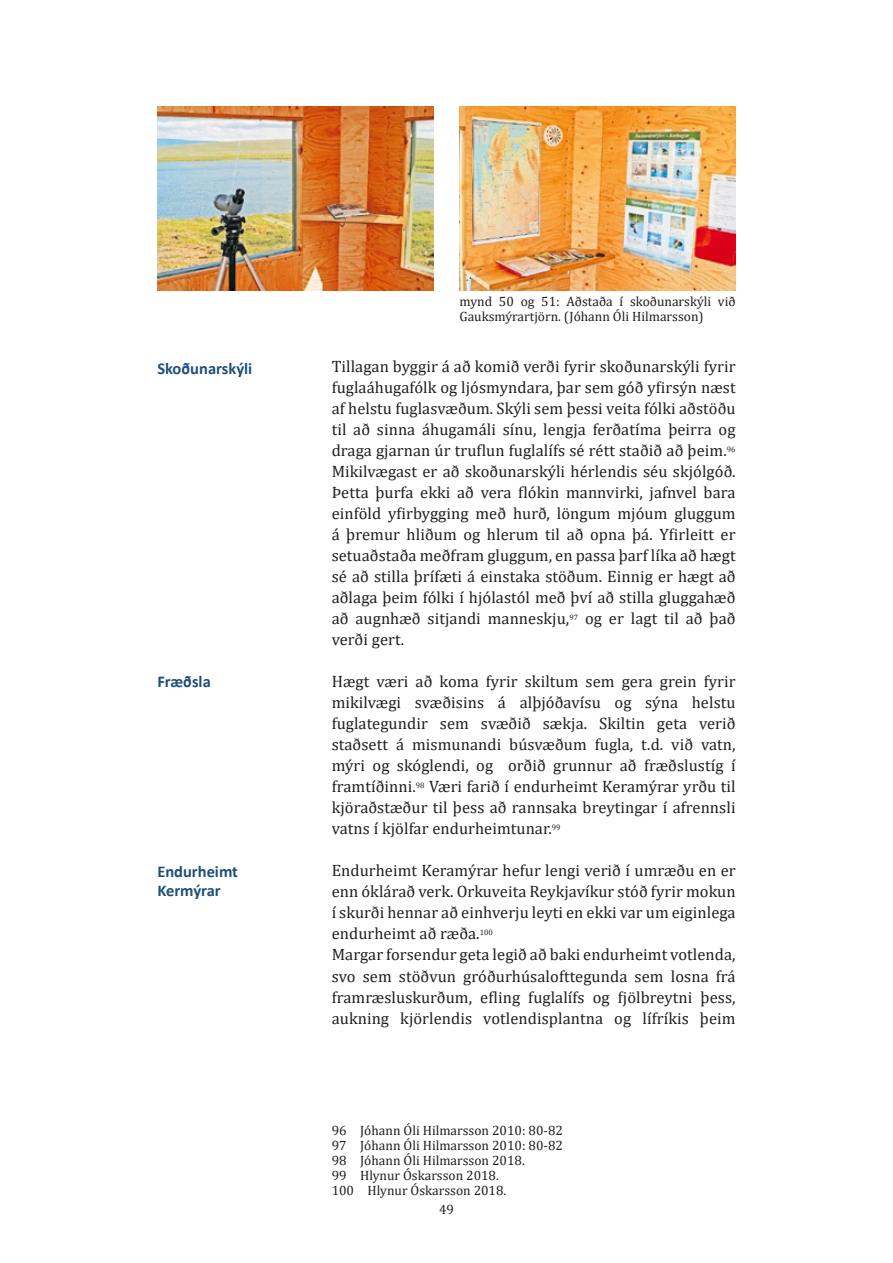
<style>
.page{position:relative;width:893px;height:1263px;background:#fff}
.page>*{position:absolute;margin:0;border:0;box-sizing:border-box;transform-origin:0 0}
.t1{font:16.5px/21px "Cambria";letter-spacing:.005em;color:#231f20;text-align:justify}
.header2vinstri{font:700 16.5px/19.5px "Calibri";color:#1f4e79}
.Paragraph_Style_1{font:13.5px/15px "Cambria";color:#231f20}
</style>
<div class="page">
<img style="left:157px;top:106px;width:277px;height:185px">
<img style="left:459px;top:106px;width:277px;height:185px">
<p class="header2vinstri" style="left:157px;top:358px;width:96px">Skoðunarskýli</p>
<p class="header2vinstri" style="left:157px;top:672px;width:55px">Fræðsla</p>
<p class="header2vinstri" style="left:157px;top:861px;width:82px">Endurheimt<br>Kermýrar</p>
<p class="Paragraph_Style_1" style="left:459px;top:293px;width:278px">mynd 50 og 51: Aðstaða í skoðunarskýli við<br>Gauksmýrartjörn. (Jóhann Óli Hilmarsson)</p>
<p class="t1" style="left:332px;top:356px;width:405px">Tillagan byggir á að komið verði fyrir skoðunarskýli fyrir fuglaáhugafólk og ljósmyndara, þar sem góð yfirsýn næst af helstu fuglasvæðum. Skýli sem þessi veita fólki aðstöðu til að sinna áhugamáli sínu, lengja ferðatíma þeirra og draga gjarnan úr truflun fuglalífs sé rétt staðið að þeim.<sup>96<br></sup>Mikilvægast er að skoðunarskýli hérlendis séu skjólgóð.<br>Þetta þurfa ekki að vera flókin mannvirki, jafnvel bara einföld yfirbygging með hurð, löngum mjóum gluggum á þremur hliðum og hlerum til að opna þá. Yfirleitt er setuaðstaða meðfram gluggum, en passa þarf líka að hægt sé að stilla þrífæti á einstaka stöðum. Einnig er hægt að aðlaga þeim fólki í hjólastól með því að stilla gluggahæð að augnhæð sitjandi manneskju,<sup>97</sup> og er lagt til að það verði gert.</p>
<p class="t1" style="left:332px;top:671px;width:405px">Hægt væri að koma fyrir skiltum sem gera grein fyrir mikilvægi svæðisins á alþjóðavísu og sýna helstu fuglategundir sem svæðið sækja. Skiltin geta verið staðsett á mismunandi búsvæðum fugla, t.d. við vatn, mýri og skóglendi, og orðið grunnur að fræðslustíg í framtíðinni.<sup>98</sup> Væri farið í endurheimt Keramýrar yrðu til kjöraðstæður til þess að rannsaka breytingar í afrennsli vatns í kjölfar endurheimtunar.<sup>99</sup></p>
<p class="t1" style="left:332px;top:860px;width:405px">Endurheimt Keramýrar hefur lengi verið í umræðu en er enn óklárað verk. Orkuveita Reykjavíkur stóð fyrir mokun í skurði hennar að einhverju leyti en ekki var um eiginlega endurheimt að ræða.<sup>100</sup></p>
<p class="t1" style="left:332px;top:944px;width:405px">Margar forsendur geta legið að baki endurheimt votlenda, svo sem stöðvun gróðurhúsalofttegunda sem losna frá framræsluskurðum, efling fuglalífs og fjölbreytni þess, aukning kjörlendis votlendisplantna og lífríkis þeim</p>
<p class="Paragraph_Style_1" style="left:332px;top:1123px;width:233px">96 Jóhann Óli Hilmarsson 2010: 80-82</p>
<p class="Paragraph_Style_1" style="left:332px;top:1138px;width:233px">97 Jóhann Óli Hilmarsson 2010: 80-82</p>
<p class="Paragraph_Style_1" style="left:332px;top:1153px;width:195px">98 Jóhann Óli Hilmarsson 2018.</p>
<p class="Paragraph_Style_1" style="left:332px;top:1168px;width:169px">99 Hlynur Óskarsson 2018.</p>
<p class="Paragraph_Style_1" style="left:332px;top:1183px;width:176px">100 Hlynur Óskarsson 2018.</p>
<p class="Paragraph_Style_1" style="left:439px;top:1202px;width:16px">49</p>
</div>
